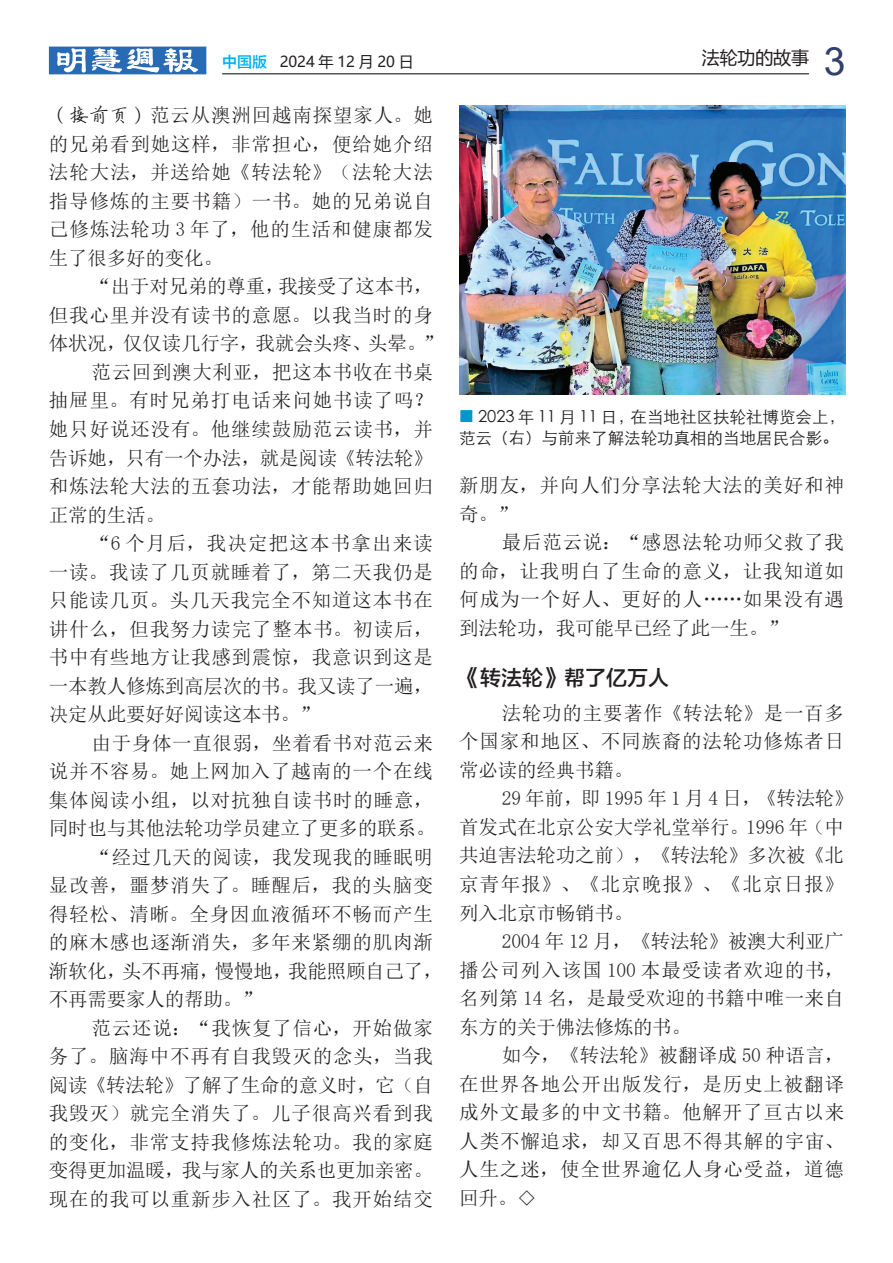
<style>
.page{position:relative;width:893px;height:1263px;background:#fff}
.page>*{position:absolute;margin:0;border:0;box-sizing:border-box;transform-origin:0 0}
.t1{font:21px "FZLTZHK GBK1 0";color:#231f20}
.t2{font:19.5px/28.5px "N Sim Sun";letter-spacing:.04em;color:#231f20;text-align:justify}
.t3{font:19.5px/28.5px "N Sim Sun";letter-spacing:-.01em;color:#231f20}
.t4{font:19.5px "N Sim Sun";letter-spacing:.06em;color:#231f20}
.t5{font:18px "Microsoft Ya Hei";letter-spacing:-.01em;color:#231f20}
.t6{font:16.5px/21px "ST Xihei";color:#231f20}
.t7{font:15px "Microsoft Ya Hei";color:#231f20}
.s1{font-family:"FZLTZHK GBK1 0";color:#00aeef}
.s2{font-family:"Arial";font-size:39px;color:#30406a}
.s3{font-family:"FZYBKSJW GB1 0"}
</style>
<div class="page">
<hr style="left:222px;top:73px;width:587px;height:1px;background:#231f20">
<svg style="left:49px;top:47px;width:157px;height:27px"></svg>
<img style="left:459px;top:106px;width:386px;height:289px">
<p class="t7" style="left:222px;top:51px;width:193px"><span class="s1">中国版</span> 2024 年 12 月 20 日</p>
<p class="t5" style="left:702px;top:46px;width:145px">法轮功的故事 <span class="s2">3</span></p>
<p class="t2" style="left:49px;top:101px;width:386px"><span class="s3">（接前页）</span>范云从澳洲回越南探望家人。她的兄弟看到她这样，非常担心，便给她介绍法轮大法，并送给她《转法轮》（法轮大法指导修炼的主要书籍）一书。她的兄弟说自己修炼法轮功 3 年了，他的生活和健康都发生了很多好的变化。</p>
<p class="t3" style="left:91px;top:272px;width:343px">“出于对兄弟的尊重，我接受了这本书，</p>
<p class="t2" style="left:49px;top:301px;width:385px">但我心里并没有读书的意愿。以我当时的身</p>
<p class="t3" style="left:49px;top:329px;width:395px">体状况，仅仅读几行字，我就会头疼、头晕。”</p>
<p class="t2" style="left:91px;top:358px;width:343px">范云回到澳大利亚，把这本书收在书桌</p>
<p class="t2" style="left:49px;top:386px;width:386px">抽屉里。有时兄弟打电话来问她书读了吗？</p>
<p class="t2" style="left:49px;top:415px;width:386px">她只好说还没有。他继续鼓励范云读书，并</p>
<p class="t3" style="left:49px;top:443px;width:385px">告诉她，只有一个办法，就是阅读《转法轮》</p>
<p class="t2" style="left:49px;top:472px;width:385px">和炼法轮大法的五套功法，才能帮助她回归</p>
<p class="t2" style="left:49px;top:500px;width:118px">正常的生活。</p>
<p class="t4" style="left:91px;top:533px;width:343px">“6 个月后，我决定把这本书拿出来读</p>
<p class="t2" style="left:49px;top:557px;width:386px">一读。我读了几页就睡着了，第二天我仍是</p>
<p class="t2" style="left:49px;top:586px;width:385px">只能读几页。头几天我完全不知道这本书在</p>
<p class="t2" style="left:49px;top:614px;width:385px">讲什么，但我努力读完了整本书。初读后，</p>
<p class="t2" style="left:49px;top:643px;width:385px">书中有些地方让我感到震惊，我意识到这是</p>
<p class="t3" style="left:49px;top:671px;width:385px">一本教人修炼到高层次的书。我又读了一遍，</p>
<p class="t3" style="left:49px;top:700px;width:272px">决定从此要好好阅读这本书。”</p>
<p class="t2" style="left:91px;top:728px;width:343px">由于身体一直很弱，坐着看书对范云来</p>
<p class="t2" style="left:49px;top:757px;width:385px">说并不容易。她上网加入了越南的一个在线</p>
<p class="t2" style="left:49px;top:785px;width:386px">集体阅读小组，以对抗独自读书时的睡意，</p>
<p class="t3" style="left:49px;top:814px;width:388px">同时也与其他法轮功学员建立了更多的联系。</p>
<p class="t2" style="left:91px;top:842px;width:343px">“经过几天的阅读，我发现我的睡眠明</p>
<p class="t2" style="left:49px;top:871px;width:385px">显改善，噩梦消失了。睡醒后，我的头脑变</p>
<p class="t2" style="left:49px;top:899px;width:386px">得轻松、清晰。全身因血液循环不畅而产生</p>
<p class="t2" style="left:49px;top:928px;width:385px">的麻木感也逐渐消失，多年来紧绷的肌肉渐</p>
<p class="t3" style="left:49px;top:956px;width:395px">渐软化，头不再痛，慢慢地，我能照顾自己了，</p>
<p class="t3" style="left:49px;top:985px;width:214px">不再需要家人的帮助。”</p>
<p class="t2" style="left:91px;top:1013px;width:343px">范云还说：“我恢复了信心，开始做家</p>
<p class="t2" style="left:49px;top:1042px;width:386px">务了。脑海中不再有自我毁灭的念头，当我</p>
<p class="t3" style="left:49px;top:1070px;width:385px">阅读《转法轮》了解了生命的意义时，它（自</p>
<p class="t2" style="left:49px;top:1099px;width:386px">我毁灭）就完全消失了。儿子很高兴看到我</p>
<p class="t2" style="left:49px;top:1127px;width:386px">的变化，非常支持我修炼法轮功。我的家庭</p>
<p class="t3" style="left:49px;top:1156px;width:385px">变得更加温暖，我与家人的关系也更加亲密。</p>
<p class="t2" style="left:49px;top:1184px;width:385px">现在的我可以重新步入社区了。我开始结交</p>
<p class="t6" style="left:459px;top:405px;width:387px;text-indent:19px">2023 年 11 月 11 日，在当地社区扶轮社博览会上，范云（右）与前来了解法轮功真相的当地居民合影。</p>
<p class="t2" style="left:459px;top:471px;width:386px">新朋友，并向人们分享法轮大法的美好和神奇。”</p>
<p class="t2" style="left:459px;top:528px;width:386px;text-indent:43px">最后范云说：“感恩法轮功师父救了我的命，让我明白了生命的意义，让我知道如何成为一个好人、更好的人……如果没有遇到法轮功，我可能早已经了此一生。”</p>
<p class="t1" style="left:459px;top:666px;width:211px">《转法轮》帮了亿万人</p>
<p class="t2" style="left:459px;top:699px;width:386px;text-indent:43px">法轮功的主要著作《转法轮》是一百多个国家和地区、不同族裔的法轮功修炼者日常必读的经典书籍。</p>
<p class="t3" style="left:459px;top:784px;width:396px;text-indent:43px">29 年前，即 1995 年 1 月 4 日，《转法轮》首发式在北京公安大学礼堂举行。1996 年（中共迫害法轮功之前），《转法轮》多次被《北京青年报》、《北京晚报》、《北京日报》列入北京市畅销书。</p>
<p class="t2" style="left:459px;top:927px;width:386px;text-indent:43px">2004 年 12 月，《转法轮》被澳大利亚广播公司列入该国 100 本最受读者欢迎的书，名列第 14 名，是最受欢迎的书籍中唯一来自东方的关于佛法修炼的书。</p>
<p class="t2" style="left:459px;top:1041px;width:386px;text-indent:43px">如今，《转法轮》被翻译成 50 种语言，在世界各地公开出版发行，是历史上被翻译成外文最多的中文书籍。他解开了亘古以来人类不懈追求，却又百思不得其解的宇宙、人生之迷，使全世界逾亿人身心受益，道德回升。◇</p>
</div>
